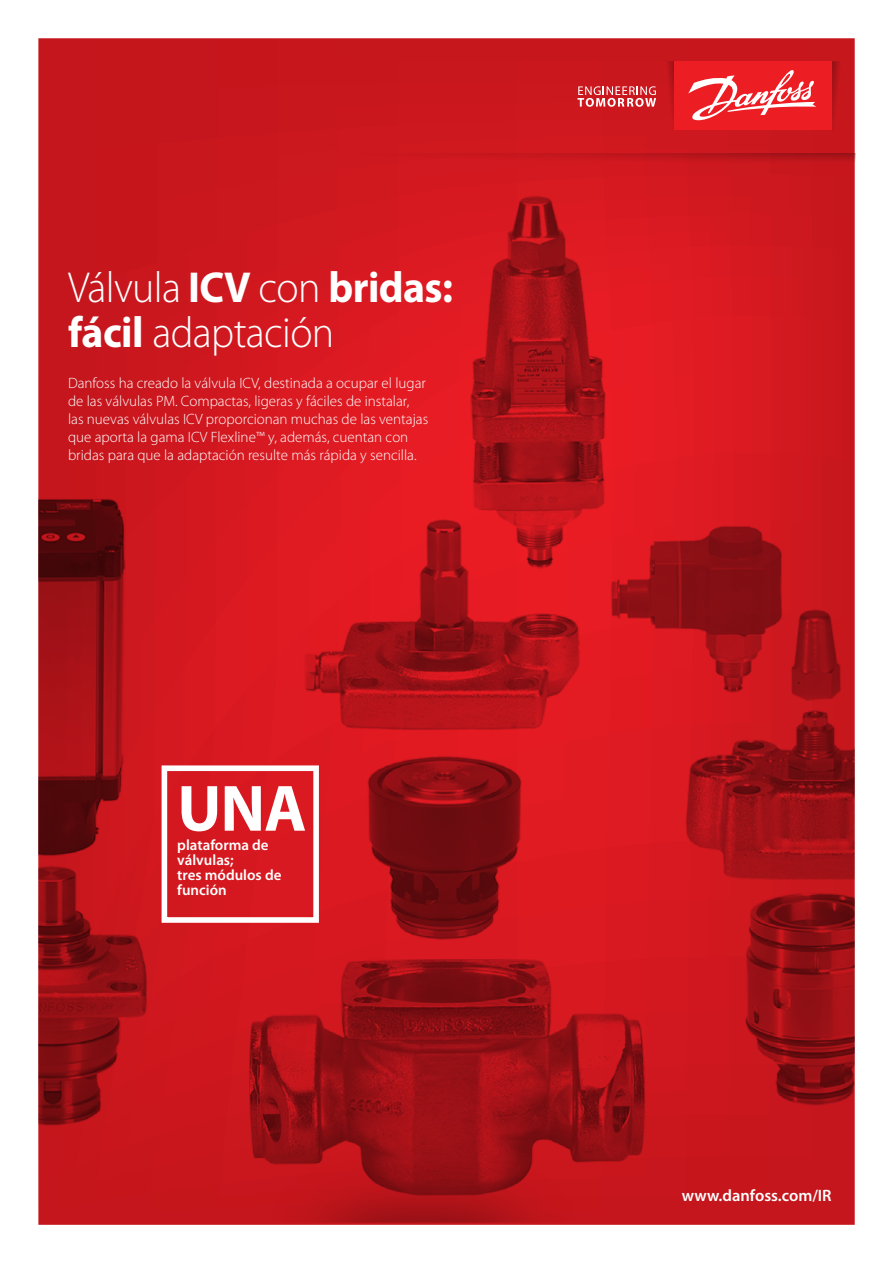
<style>
.page{position:relative;width:893px;height:1263px;background:#fff}
.page>*{position:absolute;margin:0;border:0;box-sizing:border-box;transform-origin:0 0}
.t1{font:700 66px "Myriad Pro";color:#fff}
.t2{font:300 43.5px/45px "Myriad Pro";letter-spacing:-.015em;color:#fff;scale:.96 1}
.t3{font:600 16.5px "Myriad Pro";color:#fff}
.t4{font:300 15px/18px "Myriad Pro";color:#fff}
.t5{font:600 15px/15px "Myriad Pro";color:#fff}
.s1{font-weight:700}
</style>
<div class="page">
<img style="left:38px;top:38px;width:817px;height:1184px">
<svg style="left:832px;top:61px;width:13px;height:69px"></svg>
<svg style="left:662px;top:61px;width:12px;height:69px"></svg>
<svg style="left:358px;top:153px;width:497px;height:13px;background:#c6161d"></svg>
<div style="left:674px;top:61px;width:158px;height:69px;background:#ed1d24"></div>
<svg style="left:577px;top:86px;width:79px;height:21px;background:#dc656a"></svg>
<svg style="left:688px;top:70px;width:128px;height:51px"></svg>
<div style="left:162px;top:765px;width:157px;height:158px;border:6px solid #fff"></div>
<h2 class="t2" style="left:68px;top:265px;width:402px">Válvula <span class="s1">ICV</span> con <span class="s1">bridas: fácil</span> adaptación</h2>
<p class="t4" style="left:68px;top:374px;width:362px">Danfoss ha creado la válvula ICV, destinada a ocupar el lugar de las válvulas PM. Compactas, ligeras y fáciles de instalar, las nuevas válvulas ICV proporcionan muchas de las ventajas que aporta la gama ICV Flexline™ y, además, cuentan con bridas para que la adaptación resulte más rápida y sencilla.</p>
<h1 class="t1" style="left:177px;top:765px;width:131px">UNA</h1>
<p class="t5" style="left:177px;top:838px;width:106px">plataforma de válvulas;<br>tres módulos de función</p>
<p class="t3" style="left:682px;top:1187px;width:151px">www.danfoss.com/IR</p>
</div>
